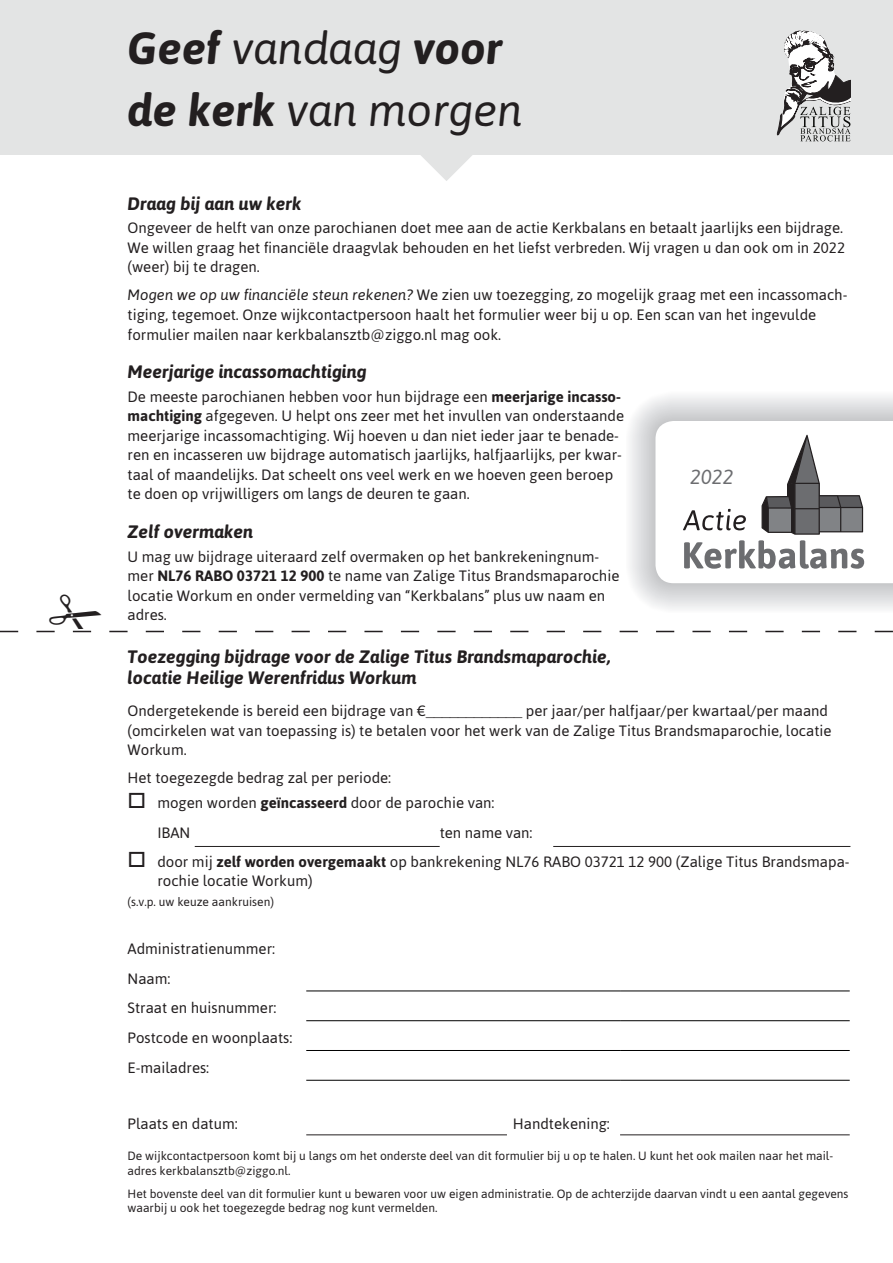
<style>
.page{position:relative;width:893px;height:1263px;background:#fff}
.page>*{position:absolute;margin:0;border:0;box-sizing:border-box;transform-origin:0 0}
.t1{font:italic 45px/62.6px "Asap";color:#231f20}
.t2{font:italic 20.4px "Asap";color:#6c6d70}
.t3{font:italic 700 18px/21.6px "Asap";color:#231f20}
.t4{font:15px/19.5px "Asap";color:#231f20}
.t5{font:12px/14.4px "Asap";color:#231f20}
.s1{font-weight:700}
.s2{font-style:italic}
</style>
<div class="page">
<svg style="left:420px;top:154px;width:53px;height:27px"></svg>
<div style="left:0;top:0;width:893px;height:154px;background:#e3e4e4"></div>
<svg style="left:777px;top:30px;width:73px;height:111px"></svg>
<hr style="left:195px;top:846px;width:245px;height:1px;background:#231f20">
<hr style="left:553px;top:846px;width:297px;height:1px;background:#231f20">
<hr style="left:306px;top:991px;width:201px;height:1px;background:#000">
<hr style="left:507px;top:991px;width:113px;height:1px;background:#000">
<hr style="left:620px;top:991px;width:230px;height:1px;background:#000">
<hr style="left:306px;top:1020px;width:201px;height:1px;background:#000">
<hr style="left:507px;top:1020px;width:113px;height:1px;background:#000">
<hr style="left:620px;top:1020px;width:230px;height:1px;background:#000">
<hr style="left:306px;top:1050px;width:201px;height:1px;background:#000">
<hr style="left:507px;top:1050px;width:113px;height:1px;background:#000">
<hr style="left:620px;top:1050px;width:230px;height:1px;background:#000">
<hr style="left:306px;top:1080px;width:201px;height:1px;background:#000">
<hr style="left:507px;top:1080px;width:113px;height:1px;background:#000">
<hr style="left:620px;top:1080px;width:230px;height:1px;background:#000">
<hr style="left:306px;top:1134px;width:201px;height:1px;background:#231f20">
<hr style="left:620px;top:1134px;width:230px;height:1px;background:#231f20">
<svg style="left:655px;top:421px;width:210px;height:162px"></svg>
<svg style="left:0;top:594px;width:893px;height:38px"></svg>
<h1 class="t1" style="left:128px;top:15px;width:397px"><span class="s1">Geef</span> vandaag <span class="s1">voor de kerk</span> van morgen</h1>
<p class="t3" style="left:128px;top:192px;width:175px">Draag bij aan uw kerk</p>
<p class="t4" style="left:128px;top:218px;width:719px">Ongeveer de helft van onze parochianen doet mee aan de actie Kerkbalans en betaalt jaarlijks een bijdrage.<br>We willen graag het financiële draagvlak behouden en het liefst verbreden. Wij vragen u dan ook om in 2022 (weer) bij te dragen.</p>
<p class="t4" style="left:128px;top:285px;width:721px"><span class="s2">Mogen we op uw financiële steun rekenen?</span> We zien uw toezegging, zo mogelijk graag met een incassomach&shy;tiging, tegemoet. Onze wijkcontactpersoon haalt het formulier weer bij u op. Een scan van het ingevulde formulier mailen naar kerkbalansztb@ziggo.nl mag ook.</p>
<p class="t3" style="left:128px;top:360px;width:240px">Meerjarige incassomachtiging</p>
<p class="t4" style="left:128px;top:386px;width:498px">De meeste parochianen hebben voor hun bijdrage een <span class="s1">meerjarige incasso&shy;machtiging</span> afgegeven. U helpt ons zeer met het invullen van onderstaande meerjarige incassomachtiging. Wij hoeven u dan niet ieder jaar te benade&shy;ren en incasseren uw bijdrage automatisch jaarlijks, halfjaarlijks, per kwar&shy;taal of maandelijks. Dat scheelt ons veel werk en we hoeven geen beroep te doen op vrijwilligers om langs de deuren te gaan.</p>
<p class="t3" style="left:128px;top:520px;width:127px">Zelf overmaken</p>
<p class="t4" style="left:128px;top:546px;width:493px">U mag uw bijdrage uiteraard zelf overmaken op het bankrekeningnum&shy;mer <span class="s1">NL76 RABO 03721 12 900</span> te name van Zalige Titus Brandsmaparochie locatie Workum en onder vermelding van “Kerkbalans” plus uw naam en adres.</p>
<p class="t3" style="left:128px;top:645px;width:484px">Toezegging bijdrage voor de Zalige Titus Brandsmaparochie, locatie Heilige Werenfridus Workum</p>
<p class="t4" style="left:128px;top:701px;width:705px">Ondergetekende is bereid een bijdrage van €____________ per jaar/per halfjaar/per kwartaal/per maand (omcirkelen wat van toepassing is) te betalen voor het werk van de Zalige Titus Brandsmaparochie, locatie<br>Workum.</p>
<p class="t4" style="left:128px;top:768px;width:265px">Het toegezegde bedrag zal per periode:</p>
<p class="t4" style="left:157px;top:787px;width:339px;line-height:29.7px;text-indent:-30px">□ mogen worden <span class="s1">geïncasseerd</span> door de parochie van:<br>IBAN</p>
<h2 class="t2" style="left:690px;top:463px;width:45px">2022</h2>
<p class="t4" style="left:440px;top:822px;width:94px">ten name van:</p>
<p class="t4" style="left:157px;top:851px;width:694px;text-indent:-30px">□ door mij <span class="s1">zelf worden overgemaakt</span> op bankrekening NL76 RABO 03721 12 900 (Zalige Titus Brandsmapa&shy;rochie locatie Workum)</p>
<p class="t5" style="left:128px;top:894px;width:148px">(s.v.p. uw keuze aankruisen)</p>
<p class="t4" style="left:128px;top:933px;width:166px;line-height:29.7px">Administratienummer:<br>Naam:<br>Straat en huisnummer:<br>Postcode en woonplaats:<br>E-mailadres:</p>
<p class="t4" style="left:128px;top:1113px;width:112px">Plaats en datum:</p>
<p class="t4" style="left:513px;top:1113px;width:98px">Handtekening:</p>
<p class="t5" style="left:128px;top:1148px;width:707px">De wijkcontactpersoon komt bij u langs om het onderste deel van dit formulier bij u op te halen. U kunt het ook mailen naar het mail&shy;adres kerkbalansztb@ziggo.nl.</p>
<p class="t5" style="left:128px;top:1186px;width:722px">Het bovenste deel van dit formulier kunt u bewaren voor uw eigen administratie. Op de achterzijde daarvan vindt u een aantal gegevens waarbij u ook het toegezegde bedrag nog kunt vermelden.</p>
</div>
